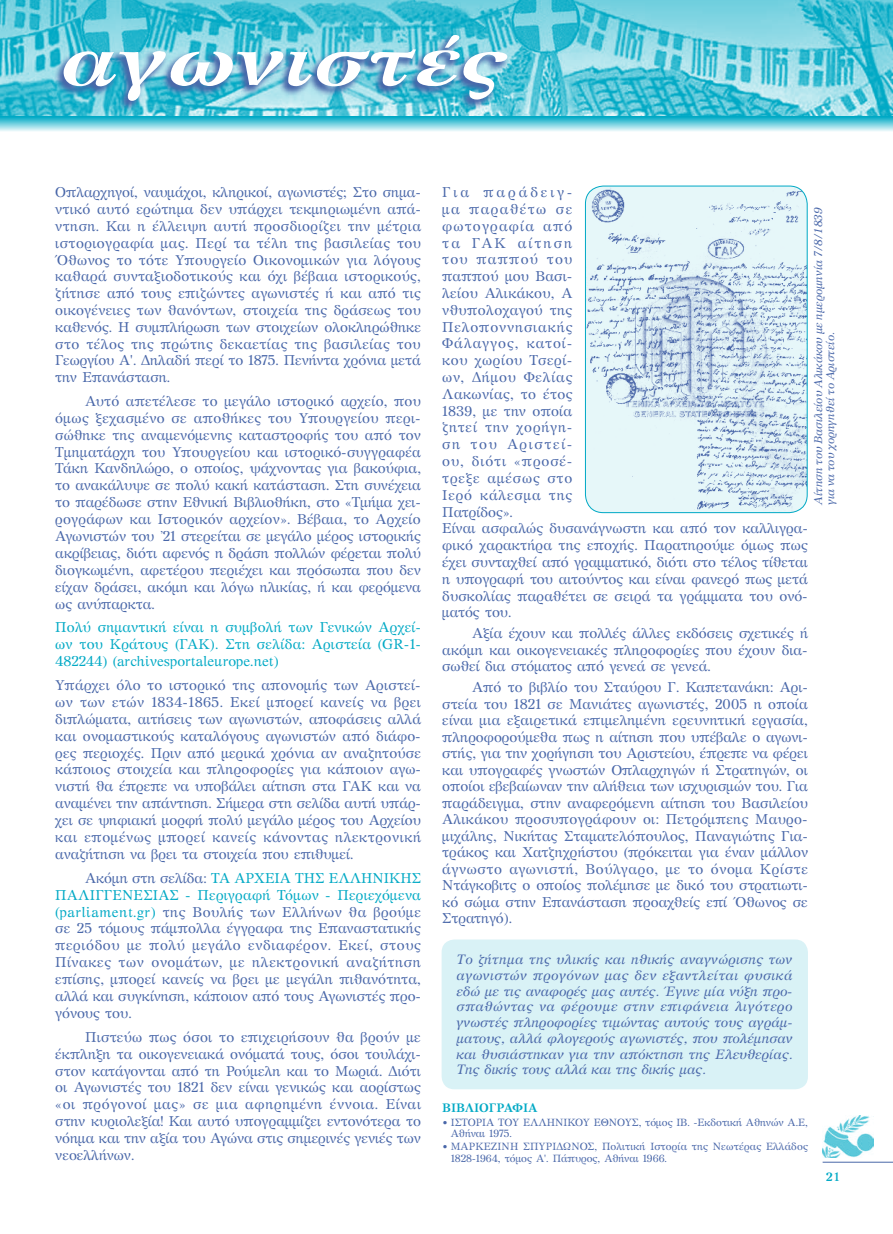
<style>
.page{position:relative;width:893px;height:1234px;background:#fff}
.page>*{position:absolute;margin:0;border:0;box-sizing:border-box;transform-origin:0 0}
.t1{font:italic 700 69px "GFS Artemisia";color:#fff;scale:1.25 1}
.t2{font:14.25px/17px "GFS Artemisia";color:#4967a9;text-align:justify}
.t3{font:14.25px/17px "GFS Artemisia";color:#00a9c5;text-align:justify}
.t4{font:italic 13.5px/15.8px "GFS Artemisia";color:#4967a9;text-align:justify}
.t5{font:700 12.3px "GFS Artemisia";color:#00a9c5}
.t6{font:700 12px "GFS Artemisia";color:#00a9c5}
.t7{font:italic 11.25px/12px "GFS Artemisia";color:#4967a9}
.t8{font:10.5px/11.2px "GFS Artemisia";color:#4967a9}
.s1{color:#00a9c5}
</style>
<div class="page">
<hr style="left:823px;top:1161px;width:70px;height:1px;background:#4967a9">
<svg style="left:0;top:0;width:893px;height:116px"></svg>
<img style="left:822px;top:1115px;width:52px;height:42px">
<svg style="left:0;top:116px;width:893px;height:15px"></svg>
<svg style="left:0;top:33px;width:509px;height:79px"></svg>
<img style="left:585px;top:186px;width:222px;height:326px">
<div style="left:585px;top:186px;width:222px;height:327px;border:1px solid #00a9c5;border-radius:18px"></div>
<div style="left:442px;top:939px;width:366px;height:149px;background:#d9f2f6;border-radius:13px"></div>
<h1 class="t1" style="left:60px;top:8px;width:360px">αγωνιστές</h1>
<p class="t2" style="left:55px;top:183px;width:367px">Οπλαρχηγοί, ναυμάχοι, κληρικοί, αγωνιστές; Στο σημα&shy;ντικό αυτό ερώτημα δεν υπάρχει τεκμηριωμένη απά&shy;ντηση. Και η έλλειψη αυτή προσδιορίζει την μέτρια ιστοριογραφία μας. Περί τα τέλη της βασιλείας του Όθωνος το τότε Υπουργείο Οικονομικών για λόγους καθαρά συνταξιοδοτικούς και όχι βέβαια ιστορικούς, ζήτησε από τους επιζώντες αγωνιστές ή και από τις οικογένειες των θανόντων, στοιχεία της δράσεως του καθενός. Η συμπλήρωση των στοιχείων ολοκληρώθηκε στο τέλος της πρώτης δεκαετίας της βασιλείας του Γεωργίου Α'. Δηλαδή περί το 1875. Πενήντα χρόνια μετά την Επανάσταση.</p>
<p class="t2" style="left:55px;top:391px;width:367px;text-indent:30px">Αυτό απετέλεσε το μεγάλο ιστορικό αρχείο, που όμως ξεχασμένο σε αποθήκες του Υπουργείου περι&shy;σώθηκε της αναμενόμενης καταστροφής του από τον Τμηματάρχη του Υπουργείου και ιστορικό-συγγραφέα Τάκη Κανδηλώρο, ο οποίος, ψάχνοντας για βακούφια, το ανακάλυψε σε πολύ κακή κατάσταση. Στη συνέχεια το παρέδωσε στην Εθνική Βιβλιοθήκη, στο «Τμήμα χει&shy;ρογράφων και Ιστορικόν αρχείον». Βέβαια, το Αρχείο Αγωνιστών του ’21 στερείται σε μεγάλο μέρος ιστορικής ακρίβειας, διότι αφενός η δράση πολλών φέρεται πολύ διογκωμένη, αφετέρου περιέχει και πρόσωπα που δεν είχαν δράσει, ακόμη και λόγω ηλικίας, ή και φερόμενα ως ανύπαρκτα.</p>
<p class="t3" style="left:55px;top:618px;width:367px">Πολύ σημαντική είναι η συμβολή των Γενικών Αρχεί&shy;ων του Κράτους (ΓΑΚ). Στη σελίδα: Αριστεία (GR-1- 482244) (archivesportaleurope.net)</p>
<p class="t2" style="left:55px;top:675px;width:367px">Υπάρχει όλο το ιστορικό της απονομής των Αριστεί&shy;ων των ετών 1834-1865. Εκεί μπορεί κανείς να βρει διπλώματα, αιτήσεις των αγωνιστών, αποφάσεις αλλά και ονομαστικούς καταλόγους αγωνιστών από διάφο&shy;ρες περιοχές. Πριν από μερικά χρόνια αν αναζητούσε κάποιος στοιχεία και πληροφορίες για κάποιον αγω&shy;νιστή θα έπρεπε να υποβάλει αίτηση στα ΓΑΚ και να αναμένει την απάντηση. Σήμερα στη σελίδα αυτή υπάρ&shy;χει σε ψηφιακή μορφή πολύ μεγάλο μέρος του Αρχείου και επομένως μπορεί κανείς κάνοντας ηλεκτρονική αναζήτηση να βρει τα στοιχεία που επιθυμεί.</p>
<p class="t2" style="left:55px;top:868px;width:367px;text-indent:30px">Ακόμη στη σελίδα: <span class="s1">ΤΑ ΑΡΧΕΙΑ ΤΗΣ ΕΛΛΗΝΙΚΗΣ ΠΑΛΙΓΓΕΝΕΣΙΑΣ - Περιγραφή Τόμων - Περιεχόμενα (parliament.gr)</span> της Βουλής των Ελλήνων θα βρούμε σε 25 τόμους πάμπολλα έγγραφα της Επαναστατικής περιόδου με πολύ μεγάλο ενδιαφέρον. Εκεί, στους Πίνακες των ονομάτων, με ηλεκτρονική αναζήτηση επίσης, μπορεί κανείς να βρει με μεγάλη πιθανότητα, αλλά και συγκίνηση, κάποιον από τους Αγωνιστές προ&shy;γόνους του.</p>
<p class="t2" style="left:55px;top:1027px;width:367px;text-indent:30px">Πιστεύω πως όσοι το επιχειρήσουν θα βρούν με έκπληξη τα οικογενειακά ονόματά τους, όσοι τουλάχι&shy;στον κατάγονται από τη Ρούμελη και το Μωριά. Διότι οι Αγωνιστές του 1821 δεν είναι γενικώς και αορίστως «οι πρόγονοί μας» σε μια αφηρημένη έννοια. Είναι στην κυριολεξία! Και αυτό υπογραμμίζει εντονότερα το νόημα και την αξία του Αγώνα στις σημερινές γενιές των νεοελλήνων.</p>
<p class="t2" style="left:442px;top:183px;width:367px;text-align:left">Για παράδειγ-<br>μα παραθέτω σε<br>φωτογραφία από<br>τα ΓΑΚ αίτηση<br>του παππού του<br>παππού μου Βασι-<br>λείου Αλικάκου, Α<br>νθυπολοχαγού της<br>Πελοποννησιακής<br>Φάλαγγος, κατοί-<br>κου χωρίου Τσερί-<br>ων, Δήμου Φελίας<br>Λακωνίας, το έτος<br>1839, με την οποία<br>ζητεί την χορήγη-<br>ση του Αριστεί-<br>ου, διότι «προσέ-<br>τρεξε αμέσως στο<br>Ιερό κάλεσμα της<br>Πατρίδος».<br>Είναι ασφαλώς δυσανάγνωστη και από τον καλλιγρα&shy;φικό χαρακτήρα της εποχής. Παρατηρούμε όμως πως έχει συνταχθεί από γραμματικό, διότι στο τέλος τίθεται η υπογραφή του αιτούντος και είναι φανερό πως μετά δυσκολίας παραθέτει σε σειρά τα γράμματα του ονό&shy;ματός του.</p>
<p class="t2" style="left:442px;top:624px;width:367px;line-height:16.5px;text-indent:30px">Αξία έχουν και πολλές άλλες εκδόσεις σχετικές ή ακόμη και οικογενειακές πληροφορίες που έχουν δια&shy;σωθεί δια στόματος από γενεά σε γενεά.</p>
<p class="t2" style="left:442px;top:678px;width:367px;line-height:16.5px;text-indent:30px">Από το βιβλίο του Σταύρου Γ. Καπετανάκη: Αρι&shy;στεία του 1821 σε Μανιάτες αγωνιστές, 2005 η οποία είναι μια εξαιρετικά επιμελημένη ερευνητική εργασία, πληροφορούμεθα πως η αίτηση που υπέβαλε ο αγωνι&shy;στής, για την χορήγηση του Αριστείου, έπρεπε να φέρει και υπογραφές γνωστών Οπλαρχηγών ή Στρατηγών, οι οποίοι εβεβαίωναν την αλήθεια των ισχυρισμών του. Για παράδειγμα, στην αναφερόμενη αίτηση του Βασιλείου Αλικάκου προσυπογράφουν οι: Πετρόμπεης Μαυρο&shy;μιχάλης, Νικήτας Σταματελόπουλος, Παναγιώτης Για&shy;τράκος και Χατζηχρήστου (πρόκειται για έναν μάλλον άγνωστο αγωνιστή, Βούλγαρο, με το όνομα Κρίστε Ντάγκοβιτς ο οποίος πολέμησε με δικό του στρατιωτι&shy;κό σώμα στην Επανάσταση προαχθείς επί Όθωνος σε Στρατηγό).</p>
<p class="t7" style="left:812px;top:505px;width:299px;rotate:-90deg">Αίτηση του Βασιλείου Αλικάκου με ημερομηνία 7/8/1839 για να του χορηγηθεί το Αριστείο.</p>
<p class="t4" style="left:456px;top:950px;width:338px">Το ζήτημα της υλικής και ηθικής αναγνώρισης των αγωνιστών προγόνων μας δεν εξαντλείται φυσικά εδώ με τις αναφορές μας αυτές. Έγινε μία νύξη προ&shy;σπαθώντας να φέρουμε στην επιφάνεια λιγότερο γνωστές πληροφορίες τιμώντας αυτούς τους αγράμ&shy;ματους, αλλά φλογερούς αγωνιστές, που πολέμησαν και θυσιάστηκαν για την απόκτηση της Ελευθερίας.<br>Της δικής τους αλλά και της δικής μας.</p>
<p class="t5" style="left:442px;top:1097px;width:18px">Βιβλιο</p>
<p class="t5" style="left:489px;top:1097px;width:17px">γραφία</p>
<p class="t8" style="left:442px;top:1115px;width:20px">• Ιστορία</p>
<p class="t8" style="left:498px;top:1115px;width:8px">του</p>
<p class="t8" style="left:523px;top:1115px;width:16px">Ελληνικού</p>
<p class="t8" style="left:594px;top:1115px;width:9px">Έθνους</p>
<p class="t8" style="left:639px;top:1115px;width:171px">, τόμος ΙΒ. -Εκδοτική Αθηνών Α.Ε,</p>
<p class="t8" style="left:451px;top:1126px;width:63px">Αθήναι 1975.</p>
<p class="t8" style="left:442px;top:1140px;width:27px">• Μαρκεζίνη</p>
<p class="t8" style="left:523px;top:1140px;width:15px">Σπυρίδωνος</p>
<p class="t8" style="left:451px;top:1140px;width:359px;text-indent:144px">, Πολιτική Ιστορία της Νεωτέρας Ελλάδος<br>1828-1964, τόμος Α'. Πάπυρος, Αθήναι 1966.</p>
<p class="t6" style="left:826px;top:1166px;width:17px">21</p>
</div>
